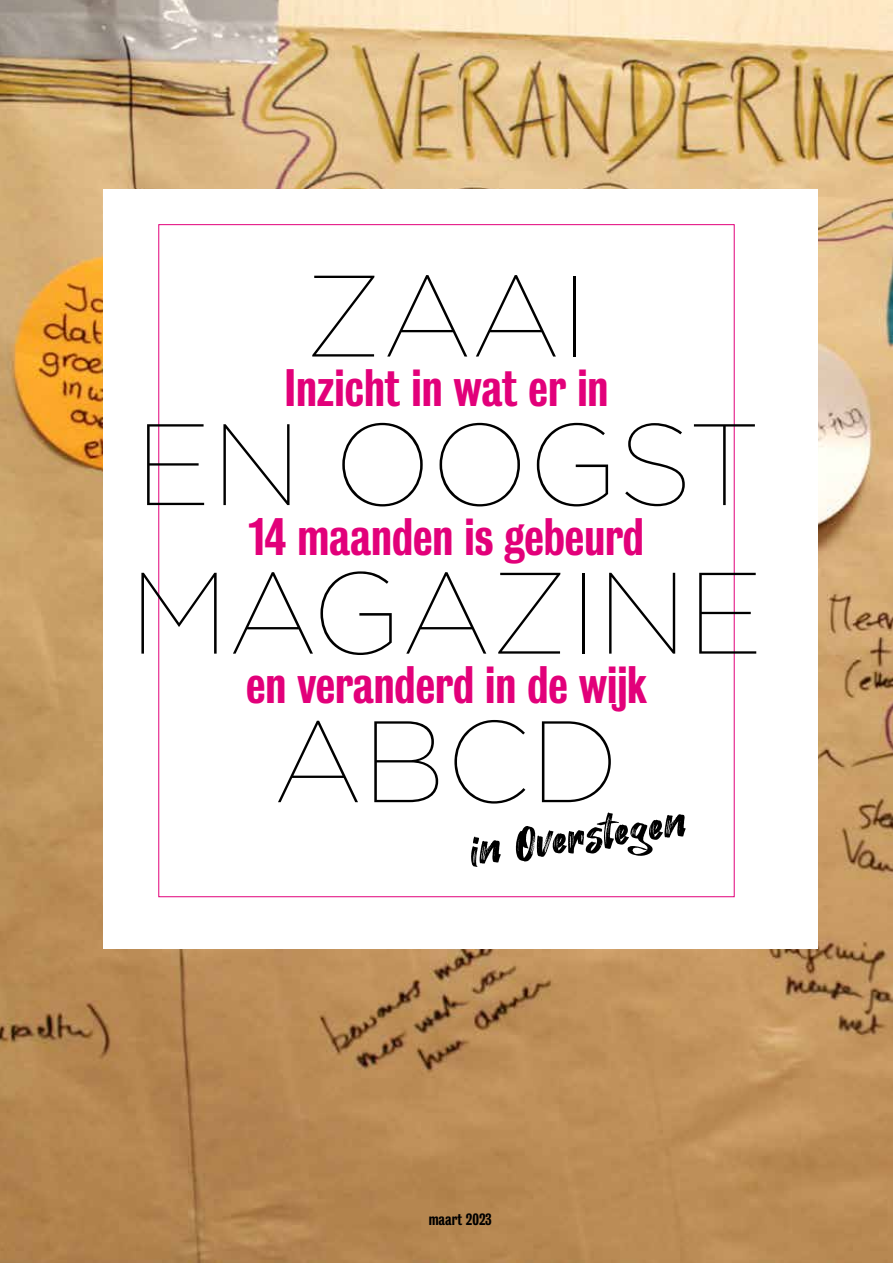
<style>
.page{position:relative;width:893px;height:1263px;background:#fff}
.page>*{position:absolute;margin:0;border:0;box-sizing:border-box;transform-origin:0 0}
.t1{font:100 115.5px/148.5px "Gotham";color:#000;text-align:center}
.t2{font:500 48px "Bureau Grot Cond";color:#e2007a}
.t3{font:48px "Hey August";color:#000}
.t4{font:500 15px "Bureau Grot Cond";color:#000}
</style>
<div class="page">
<img style="left:0;top:0;width:893px;height:1263px">
<div style="left:103px;top:190px;width:714px;height:759px;background:#fff"></div>
<h1 class="t1" style="left:129px;top:238px;width:636px">ZAAI<br>EN OOGST<br>MAGAZINE<br>ABCD</h1>
<p class="t2" style="left:284px;top:360px;width:326px">Inzicht in wat er in</p>
<p class="t2" style="left:249px;top:509px;width:396px">14 maanden is gebeurd</p>
<p class="t2" style="left:246px;top:657px;width:402px">en veranderd in de wijk</p>
<p class="t3" style="left:467px;top:825px;width:219px;rotate:-8deg">in Overstegen</p>
<p class="t4" style="left:429px;top:1210px;width:65px">maart 2023</p>
</div>
